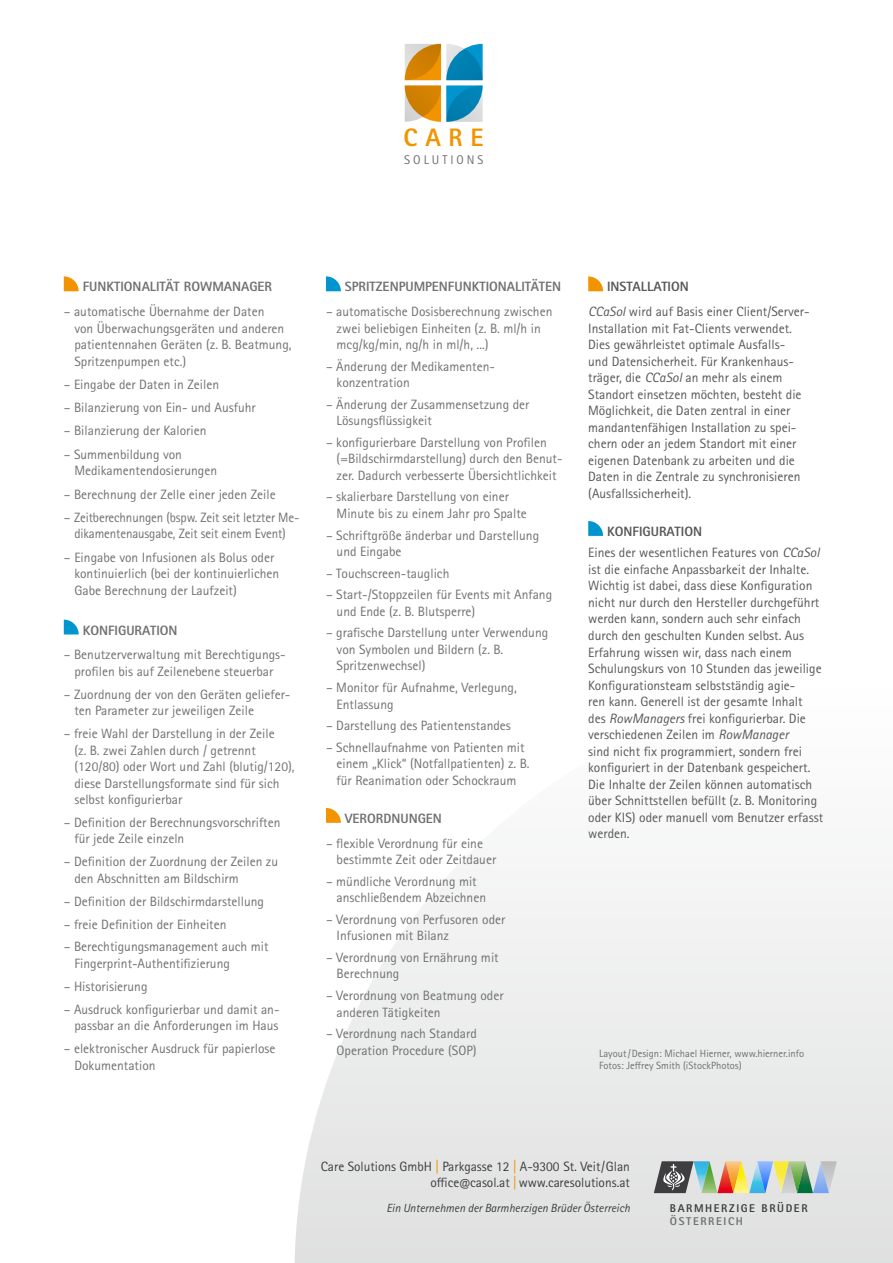
<style>
.page{position:relative;width:893px;height:1263px;background:#fff}
.page>*{position:absolute;margin:0;border:0;box-sizing:border-box;transform-origin:0 0}
.t1{font:800 25.35px "Rotis Sans Serif Pro";color:#f29400}
.t2{font:13.5px/16.5px "Rotis Sans Serif Pro";color:#707173}
.t3{font:13.5px/16.5px "Rotis Sans Serif Pro";color:#58585a}
.t4{font:13.5px/16.5px "Rotis Sans Serif Pro";color:#3e3e40;text-align:right}
.t5{font:800 13.5px "Rotis Sans Serif Pro";color:#707173}
.t6{font:800 13.5px "Rotis Sans Serif Pro";color:#58585a}
.t7{font:12.6px "Rotis Sans Serif Pro";letter-spacing:.24em;color:#707173}
.t8{font:italic 11.85px "Rotis Sans Serif Pro";color:#3e3e40}
.t9{font:800 11.25px "Rotis Sans Serif Pro";letter-spacing:.14em;color:#3e3e40}
.t10{font:800 11.25px "Rotis Sans Serif Pro";letter-spacing:.14em;color:#707173}
.t11{font:10.5px/12.6px "Rotis Sans Serif Pro";color:#707173}
.s1{font-weight:800}
.s2{font-style:italic}
.s3{color:#f29400}
</style>
<div class="page">
<svg style="left:294px;top:880px;width:599px;height:383px"></svg>
<svg style="left:405px;top:44px;width:78px;height:78px;background:#94a58a"></svg>
<img style="left:654px;top:1161px;width:183px;height:32px">
<svg style="left:64px;top:276px;width:15px;height:15px"></svg>
<svg style="left:64px;top:620px;width:15px;height:14px"></svg>
<svg style="left:326px;top:276px;width:15px;height:15px"></svg>
<svg style="left:326px;top:808px;width:15px;height:15px"></svg>
<svg style="left:588px;top:276px;width:15px;height:15px"></svg>
<svg style="left:588px;top:521px;width:15px;height:15px"></svg>
<h1 class="t1" style="left:403px;top:122px;width:82px">CARE</h1>
<p class="t7" style="left:404px;top:152px;width:79px">Solutions</p>
<p class="t5" style="left:83px;top:278px;width:85px">FUNKTIONALITÄT</p>
<p class="t5" style="left:184px;top:278px;width:90px">ROWMANAGER</p>
<p class="t2" style="left:74px;top:303px;width:219px;text-indent:-11px">– automatische Übernahme der Daten<br>von Überwachungsgeräten und anderen patientennahen Geräten (z. B. Beatmung, Spritzenpumpen etc.)</p>
<p class="t2" style="left:64px;top:376px;width:157px">– Eingabe der Daten in Zeilen</p>
<p class="t2" style="left:64px;top:399px;width:193px">– Bilanzierung von Ein- und Ausfuhr</p>
<p class="t2" style="left:64px;top:423px;width:144px">– Bilanzierung der Kalorien</p>
<p class="t2" style="left:74px;top:446px;width:144px;text-indent:-11px">– Summenbildung von<br>Medikamentendosierungen</p>
<p class="t2" style="left:64px;top:486px;width:213px">– Berechnung der Zelle einer jeden Zeile</p>
<p class="t2" style="left:64px;top:509px;width:237px;text-align:center">– Zeitberechnungen (bspw. Zeit seit letzter Me&shy;dikamentenausgabe, Zeit seit einem Event)</p>
<p class="t2" style="left:74px;top:549px;width:206px;text-indent:-11px">– Eingabe von I nfusionen als Bolus oder kontinuierlich (bei der kontinuierlichen<br>Gabe Berechnung der Laufzeit)</p>
<p class="t5" style="left:83px;top:621px;width:25px">KONFIGU</p>
<p class="t5" style="left:135px;top:621px;width:42px">RATION</p>
<p class="t2" style="left:64px;top:646px;width:223px;text-align:center">– Benutzerverwaltung mit Berechtigungs&shy;profilen bis auf Zeilenebene steuerbar</p>
<p class="t2" style="left:74px;top:686px;width:218px;text-indent:-11px">– Zuordnung der von den Geräten geliefer&shy;ten Parameter zur jeweiligen Zeile</p>
<p class="t2" style="left:74px;top:725px;width:222px;text-indent:-11px">– freie Wahl der Darstellung in der Zeile<br>(z. B. zwei Zahlen durch / getrennt (120/80) oder Wort und Zahl (blutig/120), diese Darstellungsformate sind für sich selbst konfigurierbar</p>
<p class="t2" style="left:74px;top:814px;width:208px;text-indent:-11px">– Definition der Berechnungsvorschriften für jede Zeile einzeln</p>
<p class="t2" style="left:74px;top:853px;width:205px;text-indent:-11px">– Definition der Zuordnung der Zeilen zu den Abschnitten am Bildschirm</p>
<p class="t2" style="left:64px;top:893px;width:202px">– Definition der Bildschirmdarstellung</p>
<p class="t2" style="left:64px;top:916px;width:164px">– freie Definition der Einheiten</p>
<p class="t2" style="left:74px;top:939px;width:196px;text-indent:-11px">– Berechtigungsmanagement auch mit<br>Fingerprint-Authentifizierung</p>
<p class="t2" style="left:64px;top:978px;width:85px">– Historisierung</p>
<p class="t2" style="left:64px;top:1001px;width:217px;text-align:right">– Ausdruck konfigurierbar und damit an&shy;passbar an die Anforderungen im Haus</p>
<p class="t2" style="left:74px;top:1040px;width:203px;text-indent:-11px">– elektronischer Ausdruck für papierlose<br>Dokumentation</p>
<p class="t5" style="left:345px;top:278px;width:54px">SPRITZENPUMP</p>
<p class="t5" style="left:432px;top:278px;width:16px">ENFUN</p>
<p class="t5" style="left:472px;top:278px;width:89px">KTIONALITÄTEN</p>
<p class="t2" style="left:337px;top:303px;width:217px;text-indent:-11px">– automatische Dosisberechnung zwischen zwei beliebigen Einheiten (z. B. ml/h in mcg/kg/min, ng/h in ml/h, ...)</p>
<p class="t2" style="left:337px;top:358px;width:160px;text-indent:-11px">– Änderung der Medikamenten&shy;konzentration</p>
<p class="t2" style="left:337px;top:396px;width:194px;text-indent:-11px">– Änderung der Zusammensetzung der<br>Lösungsflüssigkeit</p>
<p class="t2" style="left:337px;top:434px;width:227px;text-indent:-11px">– konfigurierbare Darstellung von Profilen (=Bildschirmdarstellung) durch den Benut&shy;zer. Dadurch verbesserte Übersichtlichkeit</p>
<p class="t2" style="left:337px;top:489px;width:192px;text-indent:-11px">– skalierbare Darstellung von einer<br>Minute bis zu einem Jahr pro Spalte</p>
<p class="t2" style="left:337px;top:527px;width:204px;text-indent:-11px">– Schriftgröße änderbar und Darstellung und Eingabe</p>
<p class="t2" style="left:326px;top:565px;width:125px">– Touchscreen-tauglich</p>
<p class="t2" style="left:337px;top:587px;width:217px;text-indent:-11px">– Start-/Stoppzeilen für Events mit Anfang und Ende (z. B. Blutsperre)</p>
<p class="t2" style="left:337px;top:625px;width:213px;text-indent:-11px">– grafische Darstellung unter Verwendung von Symbolen und Bildern (z. B.<br>Spritzenwechsel)</p>
<p class="t2" style="left:337px;top:679px;width:182px;text-indent:-11px">– Monitor für Aufnahme, Verlegung,<br>Entlassung</p>
<p class="t2" style="left:326px;top:717px;width:186px">– Darstellung des Patientenstandes</p>
<p class="t2" style="left:337px;top:739px;width:194px;text-indent:-11px">– Schnellaufnahme von Patienten mit einem „Klick“ (Notfallpatienten) z. B. für Reanimation oder Schockraum</p>
<p class="t5" style="left:345px;top:810px;width:48px">VERORDNUNG</p>
<p class="t5" style="left:426px;top:810px;width:16px">EN</p>
<p class="t2" style="left:337px;top:835px;width:161px;text-indent:-11px">– flexible Verordnung für eine bestimmte Zeit oder Zeitdauer</p>
<p class="t2" style="left:337px;top:873px;width:151px;text-indent:-11px">– mündliche Verordnung mit anschließendem Abzeichnen</p>
<p class="t2" style="left:337px;top:911px;width:170px;text-indent:-11px">– Verordnung von Perfusoren oder<br>I nfusionen mit Bilanz</p>
<p class="t2" style="left:337px;top:949px;width:164px;text-indent:-11px">– Verordnung von Ernährung mit<br>Berechnung</p>
<p class="t2" style="left:337px;top:987px;width:169px;text-indent:-11px">– Verordnung von Beatmung oder anderen Tätigkeiten</p>
<p class="t2" style="left:326px;top:1025px;width:152px;text-align:right">– Verordnung nach Standard<br>Operation Procedure (SOP)</p>
<p class="t3" style="left:588px;top:274px;width:223px;line-height:25px;text-indent:19px"><span class="s1">INSTALLATION<br></span><span class="s2">CCaSol</span> wird auf Basis einer Client/Server-</p>
<p class="t3" style="left:588px;top:320px;width:215px">I nstallation mit Fat-Clients verwendet.<br>Dies gewährleistet optimale Ausfalls&shy;und Datensicherheit. Für Krankenhaus&shy;träger, die <span class="s2">CCaSol</span> an mehr als einem Standort einsetzen möchten, besteht die Möglichkeit, die Daten zentral in einer mandantenfähigen I nstallation zu spei&shy;chern oder an jedem Standort mit einer eigenen Datenbank zu arbeiten und die Daten in die Zentrale zu synchronisieren (Ausfallssicherheit).</p>
<p class="t6" style="left:607px;top:523px;width:25px">KONFIGU</p>
<p class="t3" style="left:588px;top:521px;width:233px;line-height:21.6px;text-indent:71px"><span class="s1">RATION<br></span>Eines der wesentlichen Features von <span class="s2">CCaSol</span></p>
<p class="t3" style="left:588px;top:561px;width:236px">ist die einfache Anpassbarkeit der I nhalte.<br>Wichtig ist dabei, dass diese Konfiguration nicht nur durch den Hersteller durchgeführt werden kann, sondern auch sehr einfach durch den geschulten Kunden selbst. Aus Erfahrung wissen wir, dass nach einem Schulungskurs von 10 Stunden das jeweilige Konfigurationsteam selbstständig agie-<br>ren kann. Generell ist der gesamte I nhalt des <span class="s2">RowManagers</span> frei konfigurierbar. Die verschiedenen Zeilen im <span class="s2">RowManager<br></span>sind nicht fix programmiert, sondern frei konfiguriert in der Datenbank gespeichert.<br>Die I nhalte der Zeilen können automatisch über Schnittstellen befüllt (z. B. Monitoring oder KIS) oder manuell vom Benutzer erfasst werden.</p>
<p class="t11" style="left:599px;top:1047px;width:207px">Layout/Design: Michael Hierner, www.hierner.info<br>Fotos: Jeffrey Smith (iStockPhotos)</p>
<p class="t4" style="left:321px;top:1158px;width:311px">Care Solutions GmbH <span class="s3">|</span> Parkgasse 12 <span class="s3">|</span> A-9300 St. Veit/Glan office@casol.at <span class="s3">|</span> www.caresolutions.at</p>
<p class="t8" style="left:386px;top:1201px;width:245px">Ein Unternehmen der Barmherzigen Brüder Österreich</p>
<p class="t9" style="left:670px;top:1201px;width:132px">BARMHER ZIGE BRÜDER</p>
<p class="t10" style="left:670px;top:1214px;width:61px">ÖSTERREICH</p>
</div>
